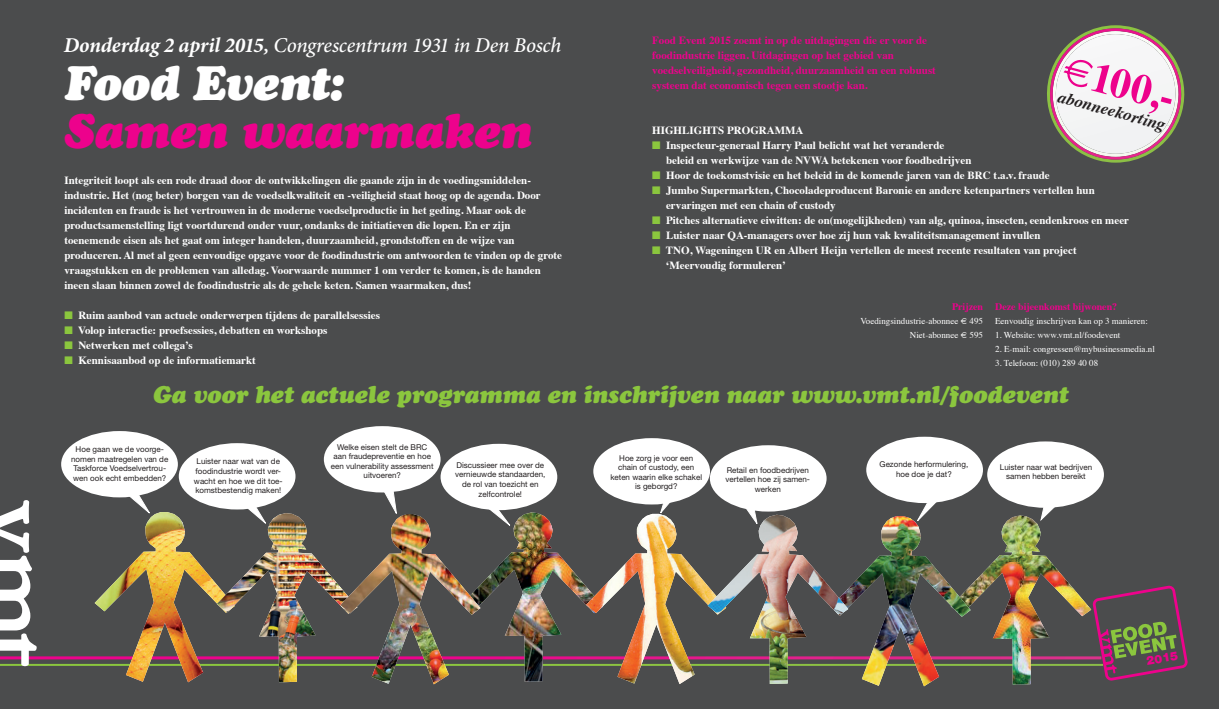
<style>
.page{position:relative;width:1219px;height:709px;background:#4b4c4d}
.page>*{position:absolute;margin:0;border:0;box-sizing:border-box;transform-origin:0 0}
.t1{font:italic 48px "Cooper Black Std";letter-spacing:-.015em;color:#ed028c}
.t2{font:italic 48px "Cooper Black Std";letter-spacing:-.02em;color:#fff}
.t3{font:700 42px "Times";color:#ed028c}
.t4{font:italic 24px "Cooper Black Std";letter-spacing:-.01em;color:#8bc63e}
.t5{font:italic 500 21.1px "Minion Pro";letter-spacing:-.015em;color:#fff}
.t6{font:italic 700 17px "Times";color:#231f20}
.t7{font:900 12px "Helvetica Neue LT Std";color:#ed028c}
.t8{font:700 11px/15px "Times";color:#fff}
.t9{font:700 11px/15px "Times";color:#ed028c}
.t10{font:700 10px "Times";color:#ed028c}
.t11{font:9px/14px "Times";color:#fff;text-align:right}
.t12{font:8px/9.6px "Helvetica Neue LT Std";color:#231f20;text-align:center}
.s1{font-weight:700}
.s2{color:#8bc63e}
</style>
<div class="page">
<svg style="left:1043px;top:25px;width:145px;height:138px"></svg>
<img style="left:1072px;top:125px;width:87px;height:2px">
<img style="left:1050px;top:40px;width:33px;height:86px">
<img style="left:1148px;top:40px;width:33px;height:86px">
<img style="left:1059px;top:127px;width:113px;height:32px">
<img style="left:1048px;top:45px;width:24px;height:82px">
<img style="left:1159px;top:45px;width:27px;height:82px">
<img style="left:1072px;top:28px;width:87px;height:21px">
<div style="left:61px;top:431px;width:117px;height:66px;background:#fff;border-radius:50%"></div>
<div style="left:179px;top:443px;width:116px;height:66px;background:#fff;border-radius:50%"></div>
<div style="left:324px;top:426px;width:117px;height:66px;background:#fff;border-radius:50%"></div>
<div style="left:441px;top:444px;width:116px;height:66px;background:#fff;border-radius:50%"></div>
<div style="left:593px;top:438px;width:117px;height:66px;background:#fff;border-radius:50%"></div>
<div style="left:710px;top:445px;width:117px;height:66px;background:#fff;border-radius:50%"></div>
<div style="left:866px;top:437px;width:117px;height:66px;background:#fff;border-radius:50%"></div>
<div style="left:987px;top:441px;width:117px;height:67px;background:#fff;border-radius:50%"></div>
<img style="left:0;top:484px;width:1188px;height:202px">
<h3 class="t5" style="left:64px;top:31px;width:499px"><span class="s1">Donderdag 2 april 2015,</span> Congrescentrum 1931 in Den Bosch</h3>
<h1 class="t2" style="left:64px;top:54px;width:281px">Food Event:</h1>
<h1 class="t1" style="left:64px;top:102px;width:469px">Samen waarmaken</h1>
<p class="t8" style="left:64px;top:171px;width:499px">Integriteit loopt als een rode draad door de ontwikkelingen die gaande zijn in de voedingsmiddelen&shy;industrie. Het (nog beter) borgen van de voedselkwaliteit en -veiligheid staat hoog op de agenda. Door incidenten en fraude is het vertrouwen in de moderne voedselproductie in het geding. Maar ook de productsamenstelling ligt voortdurend onder vuur, ondanks de initiatieven die lopen. En er zijn toenemende eisen als het gaat om integer handelen, duurzaamheid, grondstoffen en de wijze van produceren. Al met al geen eenvoudige opgave voor de foodindustrie om antwoorden te vinden op de grote vraagstukken en de problemen van alledag. Voorwaarde nummer 1 om verder te komen, is de handen ineen slaan binnen zowel de foodindustrie als de gehele keten. Samen waarmaken, dus!</p>
<p class="t8" style="left:64px;top:306px;width:317px"><span class="s2">■</span> Ruim aanbod van actuele onderwerpen tijdens de parallelsessies</p>
<p class="t8" style="left:64px;top:321px;width:265px"><span class="s2">■</span> Volop interactie: proefsessies, debatten en workshops</p>
<p class="t8" style="left:64px;top:336px;width:130px"><span class="s2">■</span> Netwerken met collega’s</p>
<p class="t8" style="left:64px;top:351px;width:193px"><span class="s2">■</span> Kennisaanbod op de informatiemarkt</p>
<p class="t9" style="left:652px;top:32px;width:285px">Food Event 2015 zoemt in op de uitdagingen die er voor de foodindustrie liggen. Uitdagingen op het gebied van voedselveiligheid, gezondheid, duurzaamheid en een robuust systeem dat economisch tegen een stootje kan.</p>
<p class="t8" style="left:652px;top:122px;width:153px">HIGHLIGHTS PROGRAMMA</p>
<p class="t8" style="left:666px;top:137px;width:307px;text-indent:-14px"><span class="s2">■</span> Inspecteur-generaal Harry Paul belicht wat het veranderde beleid en werkwijze van de NVWA betekenen voor foodbedrijven</p>
<p class="t8" style="left:652px;top:167px;width:399px"><span class="s2">■</span> Hoor de toekomstvisie en het beleid in de komende jaren van de BRC t.a.v. fraude</p>
<p class="t8" style="left:666px;top:182px;width:430px;text-indent:-14px"><span class="s2">■</span> Jumbo Supermarkten, Chocoladeproducent Baronie en andere ketenpartners vertellen hun ervaringen met een chain of custody</p>
<p class="t8" style="left:652px;top:212px;width:478px"><span class="s2">■</span> Pitches alternatieve eiwitten: de on(mogelijkheden) van alg, quinoa, insecten, eendenkroos en meer</p>
<p class="t8" style="left:652px;top:227px;width:390px"><span class="s2">■</span> Luister naar QA-managers over hoe zij hun vak kwaliteitsmanagement invullen</p>
<p class="t8" style="left:666px;top:242px;width:412px;text-indent:-14px"><span class="s2">■</span> TNO, Wageningen UR en Albert Heijn vertellen de meest recente resultaten van project ‘Meervoudig formuleren’</p>
<p class="t10" style="left:952px;top:297px;width:33px">Prijzen</p>
<p class="t11" style="left:861px;top:313px;width:124px">Voedingsindustrie-abonnee € 495<br>Niet-abonnee € 595</p>
<h2 class="t3" style="left:1075px;top:29px;width:115px;rotate:15deg">€100,-</h2>
<h3 class="t6" style="left:1062px;top:81px;width:112px;rotate:15deg">abonneekorting</h3>
<p class="t10" style="left:995px;top:297px;width:124px">Deze bijeenkomst bijwonen?</p>
<p class="t11" style="left:995px;top:313px;width:154px">Eenvoudig inschrijven kan op 3 manieren:</p>
<p class="t11" style="left:995px;top:327px;width:127px">1. Website: www.vmt.nl/foodevent</p>
<p class="t11" style="left:995px;top:341px;width:161px">2. E-mail: congressen@mybusinessmedia.nl</p>
<p class="t11" style="left:995px;top:355px;width:105px">3. Telefoon: (010) 289 40 08</p>
<h3 class="t4" style="left:153px;top:379px;width:917px">Ga voor het actuele programma en inschrijven naar www.vmt.nl/foodevent</h3>
<p class="t12" style="left:71px;top:444px;width:99px">Hoe gaan we de voorge&shy;nomen maatregelen van de<br>Taskforce Voedselvertrou&shy;wen ook echt embedden?</p>
<p class="t12" style="left:194px;top:456px;width:90px">Luister naar wat van de foodindustrie wordt ver&shy;wacht en hoe we dit toe&shy;komstbestendig maken!</p>
<p class="t12" style="left:331px;top:442px;width:104px">Welke eisen stelt de BRC aan fraudepreventie en hoe een vulnerability assessment uitvoeren?</p>
<p class="t12" style="left:455px;top:460px;width:92px">Discussieer mee over de vernieuwde standaarden, de rol van toezicht en zelfcontrole!</p>
<p class="t12" style="left:610px;top:453px;width:93px">Hoe zorg je voor een chain of custody, een keten waarin elke schakel is geborgd?</p>
<p class="t12" style="left:726px;top:465px;width:86px">Retail en foodbedrijven vertellen hoe zij samen&shy;werken</p>
<p class="t12" style="left:880px;top:459px;width:90px">Gezonde herformulering, hoe doe je dat?</p>
<p class="t12" style="left:1000px;top:462px;width:94px">Luister naar wat bedrijven samen hebben bereikt</p>
<p class="t7" style="left:1145px;top:654px;width:34px;rotate:-10deg">2015</p>
</div>
